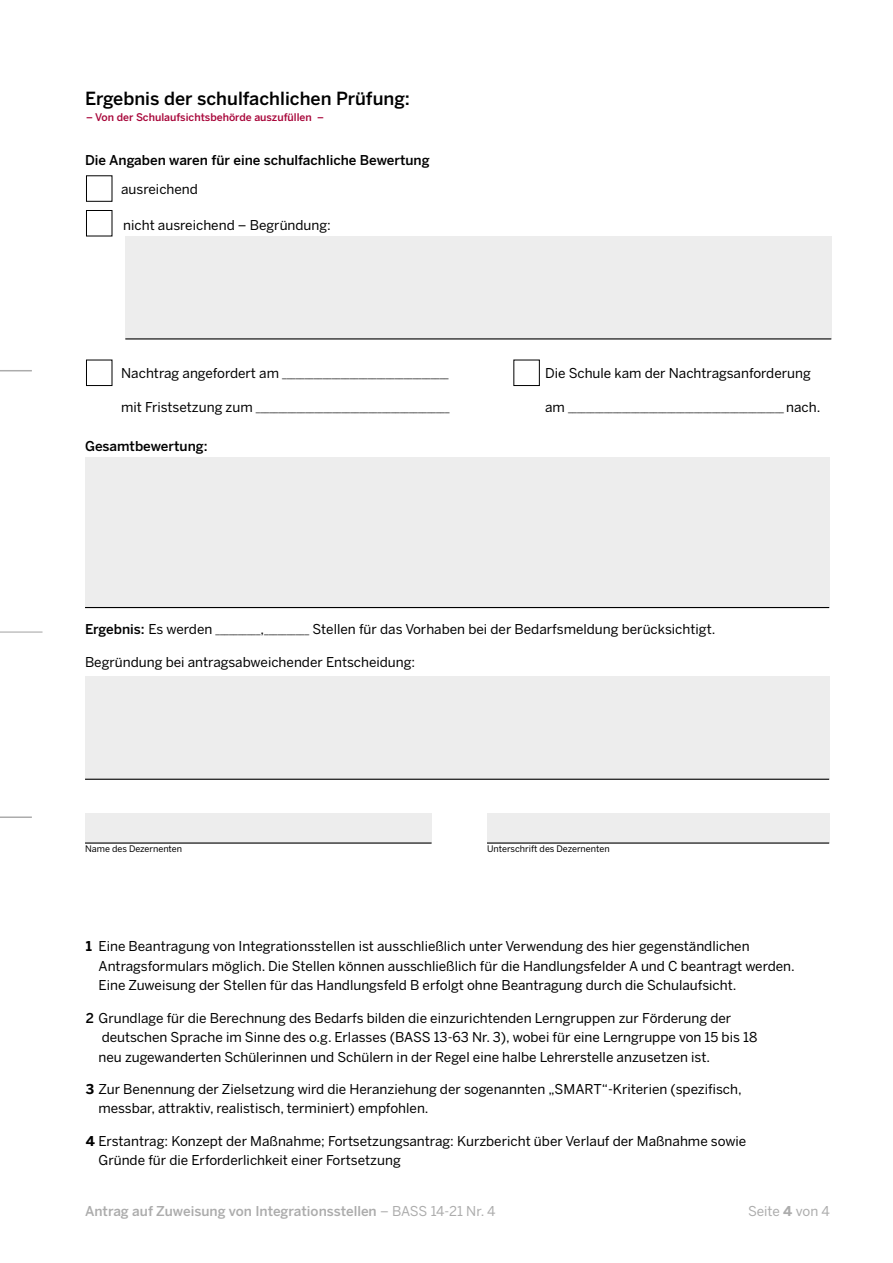
<style>
.page{position:relative;width:893px;height:1263px;background:#fff}
.page>*{position:absolute;margin:0;border:0;box-sizing:border-box;transform-origin:0 0}
.t1{font:500 18px "Benton Sans";color:#000}
.t2{font:13.5px/19.5px "Benton Sans";color:#000}
.t3{font:500 13.5px "Benton Sans";color:#000}
.t4{font:500 13.5px "Benton Sans";color:#acacac}
.t5{font:13.5px "Benton Sans";letter-spacing:-.005em;color:#acacac}
.t6{font:500 10.5px "Benton Sans";color:#a8063a}
.t7{font:9px "Benton Sans";color:#000}
.s1{font-size:13.5px}
.s2{font-weight:500}
.s3{font-size:9px}
.s4{font-weight:700}
.s5{font-weight:400}
</style>
<div class="page">
<hr style="left:0;top:631px;width:43px;height:2px;background:#acacac">
<hr style="left:0;top:370px;width:32px;height:1px;background:#acacac">
<hr style="left:0;top:816px;width:32px;height:2px;background:#acacac">
<div style="left:85px;top:813px;width:347px;height:30px;background:#ededed"></div>
<hr style="left:85px;top:842px;width:347px;height:2px;background:#000">
<div style="left:487px;top:813px;width:342px;height:30px;background:#ededed"></div>
<hr style="left:487px;top:842px;width:342px;height:2px;background:#000">
<div style="left:86px;top:175px;width:26px;height:27px;border:1px solid #000"></div>
<div style="left:86px;top:210px;width:26px;height:26px;border:1px solid #000"></div>
<div style="left:86px;top:360px;width:26px;height:26px;border:1px solid #000"></div>
<div style="left:513px;top:360px;width:27px;height:26px;border:1px solid #000"></div>
<div style="left:85px;top:677px;width:744px;height:102px;background:#ededed"></div>
<hr style="left:85px;top:779px;width:744px;height:1px;background:#000">
<div style="left:125px;top:236px;width:706px;height:103px;background:#ededed"></div>
<hr style="left:125px;top:338px;width:706px;height:1px;background:#000">
<div style="left:85px;top:457px;width:744px;height:150px;background:#ededed"></div>
<hr style="left:85px;top:607px;width:744px;height:1px;background:#000">
<h1 class="t1" style="left:85px;top:87px;width:327px">Ergebnis der schulfachlichen Prüfung:</h1>
<p class="t6" style="left:86px;top:111px;width:239px">– Von der Schulaufsichtsbehörde auszufüllen –</p>
<p class="t3" style="left:85px;top:152px;width:346px">Die Angaben waren für eine schulfachliche Bewertung</p>
<p class="t2" style="left:121px;top:179px;width:78px">ausreichend</p>
<p class="t2" style="left:123px;top:215px;width:209px">nicht ausreichend – Begründung:</p>
<p class="t7" style="left:121px;top:370px;width:329px"><span class="s1">Nachtrag angefordert am</span> _____________________________________</p>
<p class="t7" style="left:121px;top:404px;width:330px"><span class="s1">mit Fristsetzung zum</span> ___________________________________________</p>
<p class="t3" style="left:85px;top:438px;width:124px">Gesamtbewertung:</p>
<p class="t2" style="left:545px;top:364px;width:267px">Die Schule kam der Nachtragsanforderung</p>
<p class="t7" style="left:545px;top:404px;width:277px"><span class="s1">am</span> ________________________________________________ <span class="s1">nach.</span></p>
<p class="t2" style="left:85px;top:619px;width:632px"><span class="s2">Ergebnis:</span> Es werden <span class="s3">__________</span>,<span class="s3">__________</span> Stellen für das Vorhaben bei der Bedarfsmeldung berücksichtigt.</p>
<p class="t2" style="left:85px;top:652px;width:332px">Begründung bei antragsabweichender Entscheidung:</p>
<p class="t7" style="left:85px;top:844px;width:99px">Name des Dezernenten</p>
<p class="t7" style="left:487px;top:844px;width:124px">Unterschrift des Dezernenten</p>
<p class="t2" style="left:99px;top:936px;width:698px;text-indent:-13px"><span class="s4">1</span> Eine Beantragung von Integrationsstellen ist ausschließlich unter Verwendung des hier gegenständlichen<br>Antragsformulars möglich. Die Stellen können ausschließlich für die Handlungsfelder A und C beantragt werden.<br>Eine Zuweisung der Stellen für das Handlungsfeld B erfolgt ohne Beantragung durch die Schulaufsicht.</p>
<p class="t2" style="left:99px;top:1008px;width:660px;text-indent:-13px"><span class="s2">2</span> Grundlage für die Berechnung des Bedarfs bilden die einzurichtenden Lerngruppen zur Förderung der deutschen Sprache im Sinne des o.g. Erlasses (BASS 13-63 Nr. 3), wobei für eine Lerngruppe von 15 bis 18 neu zugewanderten Schülerinnen und Schülern in der Regel eine halbe Lehrerstelle anzusetzen ist.</p>
<p class="t2" style="left:99px;top:1079px;width:645px;text-indent:-13px"><span class="s4">3</span> Zur Benennung der Zielsetzung wird die Heranziehung der sogenannten „SMART“-Kriterien (spezifisch, messbar, attraktiv, realistisch, terminiert) empfohlen.</p>
<p class="t2" style="left:99px;top:1131px;width:649px;text-indent:-13px"><span class="s4">4</span> Erstantrag: Konzept der Maßnahme; Fortsetzungsantrag: Kurzbericht über Verlauf der Maßnahme sowie<br>Gründe für die Erforderlichkeit einer Fortsetzung</p>
<p class="t4" style="left:85px;top:1203px;width:412px">Antrag auf Zuweisung von Integrationsstellen <span class="s5">– BASS 14-21 Nr. 4</span></p>
<p class="t5" style="left:748px;top:1203px;width:83px">Seite <span class="s4">4</span> von 4</p>
</div>
